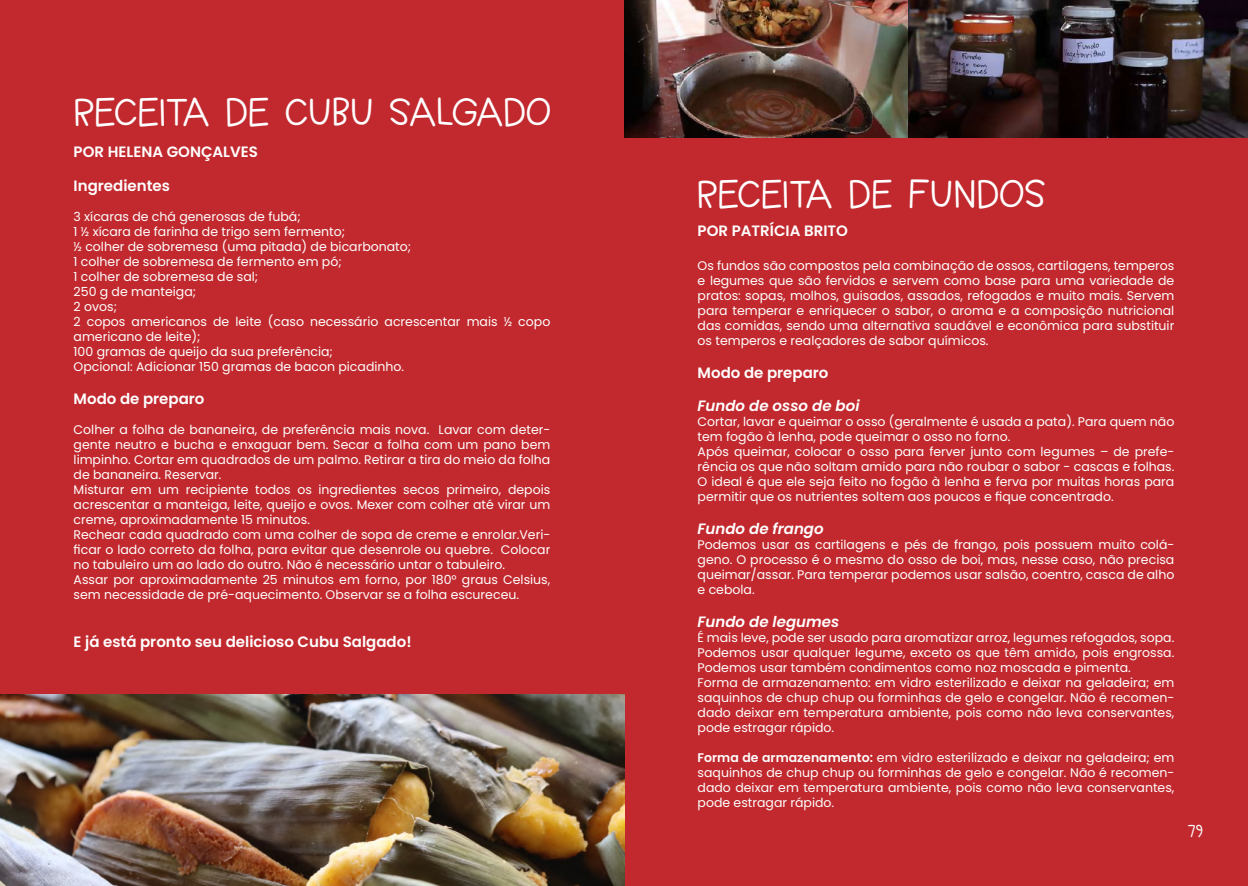
<style>
.page{position:relative;width:1248px;height:886px;background:#fff}
.page>*{position:absolute;margin:0;border:0;box-sizing:border-box;transform-origin:0 0}
.t1{font:700 41.25px "Springwood Line";color:#fff}
.t2{font:700 17.5px "Springwood Line";color:#fff}
.t3{font:600 15px "Poppins";color:#fff}
.t4{font:italic 600 15px "Poppins";color:#fff}
.t5{font:12.5px/15px "Poppins";color:#fff}
.s1{font-weight:600}
</style>
<div class="page">
<div style="left:0;top:0;width:1247px;height:886px;background:#c1292e"></div>
<img style="left:624px;top:0;width:284px;height:137px">
<img style="left:908px;top:0;width:339px;height:137px">
<img style="left:0;top:694px;width:624px;height:192px">
<h1 class="t1" style="left:74px;top:87px;width:479px">RECEITA DE CUBU SALGADO</h1>
<p class="t3" style="left:74px;top:143px;width:186px">POR HELENA GONÇALVES</p>
<p class="t3" style="left:74px;top:177px;width:98px">Ingredientes</p>
<p class="t5" style="left:74px;top:209px;width:478px">3 xícaras de chá generosas de fubá;<br>1 ½ xícara de farinha de trigo sem fermento;<br>½ colher de sobremesa (uma pitada) de bicarbonato;<br>1 colher de sobremesa de fermento em pó;<br>1 colher de sobremesa de sal;<br>250 g de manteiga;<br>2 ovos;<br>2 copos americanos de leite (caso necessário acrescentar mais ½ copo americano de leite);<br>100 gramas de queijo da sua preferência;<br>Opcional: Adicionar 150 gramas de bacon picadinho.</p>
<p class="t3" style="left:74px;top:390px;width:132px">Modo de preparo</p>
<p class="t5" style="left:74px;top:422px;width:478px">Colher a folha de bananeira, de preferência mais nova. Lavar com deter&shy;gente neutro e bucha e enxaguar bem. Secar a folha com um pano bem limpinho. Cortar em quadrados de um palmo. Retirar a tira do meio da folha de bananeira. Reservar.<br>Misturar em um recipiente todos os ingredientes secos primeiro, depois acrescentar a manteiga, leite, queijo e ovos. Mexer com colher até virar um creme, aproximadamente 15 minutos.<br>Rechear cada quadrado com uma colher de sopa de creme e enrolar.Veri&shy;ficar o lado correto da folha, para evitar que desenrole ou quebre. Colocar no tabuleiro um ao lado do outro. Não é necessário untar o tabuleiro.<br>Assar por aproximadamente 25 minutos em forno, por 180° graus Celsius, sem necessidade de pré-aquecimento. Observar se a folha escureceu.</p>
<p class="t3" style="left:74px;top:633px;width:339px">E já está pronto seu delicioso Cubu Salgado!</p>
<h1 class="t1" style="left:696px;top:169px;width:351px">RECEITA DE FUNDOS</h1>
<p class="t3" style="left:697px;top:222px;width:152px">POR PATRÍCIA BRITO</p>
<p class="t5" style="left:697px;top:258px;width:478px;text-align:justify">Os fundos são compostos pela combinação de ossos, cartilagens, temperos e legumes que são fervidos e servem como base para uma variedade de pratos: sopas, molhos, guisados, assados, refogados e muito mais. Servem para temperar e enriquecer o sabor, o aroma e a composição nutricional das comidas, sendo uma alternativa saudável e econômica para substituir os temperos e realçadores de sabor químicos.</p>
<p class="t3" style="left:697px;top:364px;width:132px">Modo de preparo</p>
<p class="t4" style="left:697px;top:397px;width:163px">Fundo de osso de boi</p>
<p class="t5" style="left:697px;top:414px;width:478px">Cortar, lavar e queimar o osso (geralmente é usada a pata). Para quem não tem fogão à lenha, pode queimar o osso no forno.<br>Após queimar, colocar o osso para ferver junto com legumes – de prefe&shy;rência os que não soltam amido para não roubar o sabor - cascas e folhas.<br>O ideal é que ele seja feito no fogão à lenha e ferva por muitas horas para permitir que os nutrientes soltem aos poucos e fique concentrado.</p>
<p class="t4" style="left:697px;top:520px;width:128px">Fundo de frango</p>
<p class="t5" style="left:697px;top:537px;width:478px;text-align:justify">Podemos usar as cartilagens e pés de frango, pois possuem muito colá&shy;geno. O processo é o mesmo do osso de boi, mas, nesse caso, não precisa queimar/assar. Para temperar podemos usar salsão, coentro, casca de alho e cebola.</p>
<p class="t4" style="left:697px;top:613px;width:143px">Fundo de legumes</p>
<p class="t5" style="left:697px;top:630px;width:478px">É mais leve, pode ser usado para aromatizar arroz, legumes refogados, sopa.<br>Podemos usar qualquer legume, exceto os que têm amido, pois engrossa.<br>Podemos usar também condimentos como noz moscada e pimenta.<br>Forma de armazenamento: em vidro esterilizado e deixar na geladeira; em saquinhos de chup chup ou forminhas de gelo e congelar. Não é recomen&shy;dado deixar em temperatura ambiente, pois como não leva conservantes, pode estragar rápido.</p>
<p class="t5" style="left:697px;top:750px;width:478px;text-align:justify"><span class="s1">Forma de armazenamento:</span> em vidro esterilizado e deixar na geladeira; em saquinhos de chup chup ou forminhas de gelo e congelar. Não é recomen&shy;dado deixar em temperatura ambiente, pois como não leva conservantes, pode estragar rápido.</p>
<h2 class="t2" style="left:1187px;top:820px;width:16px">79</h2>
</div>
